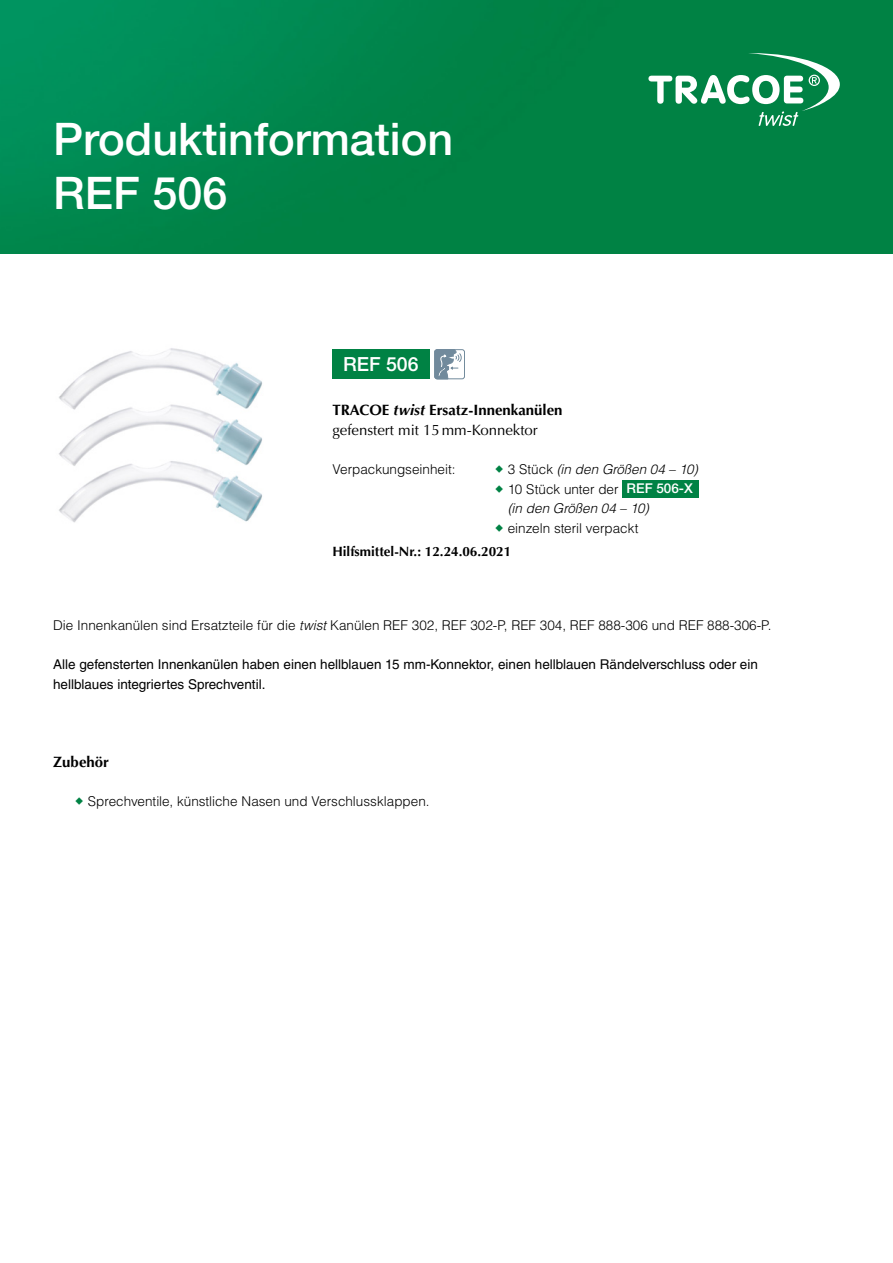
<style>
.page{position:relative;width:893px;height:1263px;background:#fff}
.page>*{position:absolute;margin:0;border:0;box-sizing:border-box;transform-origin:0 0}
.t1{font:500 45px/54px "Helvetica Neue LT Pro";color:#fff}
.t2{font:500 19.5px "Helvetica Neue LT Pro";color:#fff}
.Produkt_-_Head{font:15px/19.5px "Optima LT Std";color:#000}
.Produkt_-_Head-2{font:700 15px "Optima LT Std";color:#000}
.Produkt_-_Head-3{font:300 13.5px "Helvetica LT Std";color:#000}
.Produkt_-_Head-4{font:13.5px/19.5px "Helvetica LT Std";color:#000}
.Produkt_-_Copy_Aufzä{font:300 13.5px/19.5px "Helvetica LT Std";color:#000}
.Produkt_-_Copy_Optim{font:700 13.5px "Optima LT Std";color:#000}
.Produkt_-_Copy_Aufzä-2{font:italic 300 13.5px "Helvetica LT Std";letter-spacing:.005em;color:#000}
.t3{font:500 13.5px "Helvetica Neue LT Pro";color:#fff}
.s1{font-weight:700}
.s2{font-weight:700;font-style:italic}
.s3{font-style:italic}
</style>
<div class="page">
<div style="left:332px;top:349px;width:98px;height:30px;background:#008244"></div>
<div style="left:622px;top:480px;width:77px;height:17px;background:#008244"></div>
<div style="left:434px;top:349px;width:31px;height:30px;border:1px solid #718a9c;border-radius:2px"></div>
<svg style="left:434px;top:350px;width:28px;height:29px"></svg>
<img style="left:59px;top:348px;width:203px;height:175px">
<img style="left:0;top:0;width:893px;height:253px">
<svg style="left:648px;top:53px;width:192px;height:73px"></svg>
<p class="t1" style="left:53px;top:112px;width:402px">Produktinformation<br>REF 506</p>
<p class="t2" style="left:343px;top:352px;width:77px">REF 506</p>
<p class="Produkt_-_Head" style="left:332px;top:401px;width:232px"><span class="s1">TRACOE</span> <span class="s2">twist</span> <span class="s1">Ersatz-Innenkanülen </span>gefenstert mit 15mm-Konnektor</p>
<p class="Produkt_-_Copy_Aufzä" style="left:332px;top:459px;width:125px">Verpackungseinheit:</p>
<p class="Produkt_-_Copy_Aufzä" style="left:508px;top:459px;width:192px">3 Stück <span class="s3">(in den Größen 04 – 10)<br></span>10 Stück unter der</p>
<p class="t3" style="left:627px;top:480px;width:68px">REF 506-X</p>
<p class="Produkt_-_Copy_Aufzä-2" style="left:508px;top:500px;width:143px">(in den Größen 04 – 10)</p>
<p class="Produkt_-_Copy_Aufzä" style="left:508px;top:518px;width:132px">einzeln steril verpackt</p>
<p class="Produkt_-_Copy_Optim" style="left:332px;top:544px;width:180px">Hilfsmittel-Nr.: 12.24.06.2021</p>
<p class="Produkt_-_Head-3" style="left:53px;top:617px;width:720px">Die Innenkanülen sind Ersatzteile für die <span class="s3">twist</span> Kanülen REF 302, REF 302-P, REF 304, REF 888-306 und REF 888-306-P.</p>
<p class="Produkt_-_Head-4" style="left:53px;top:654px;width:706px">Alle gefensterten Innenkanülen haben einen hellblauen 15 mm-Konnektor, einen hellblauen Rändelverschluss oder ein hellblaues integriertes Sprechventil.</p>
<p class="Produkt_-_Head-2" style="left:53px;top:753px;width:57px">Zubehör</p>
<p class="Produkt_-_Head-3" style="left:88px;top:792px;width:343px">Sprechventile, künstliche Nasen und Verschlussklappen.</p>
</div>
